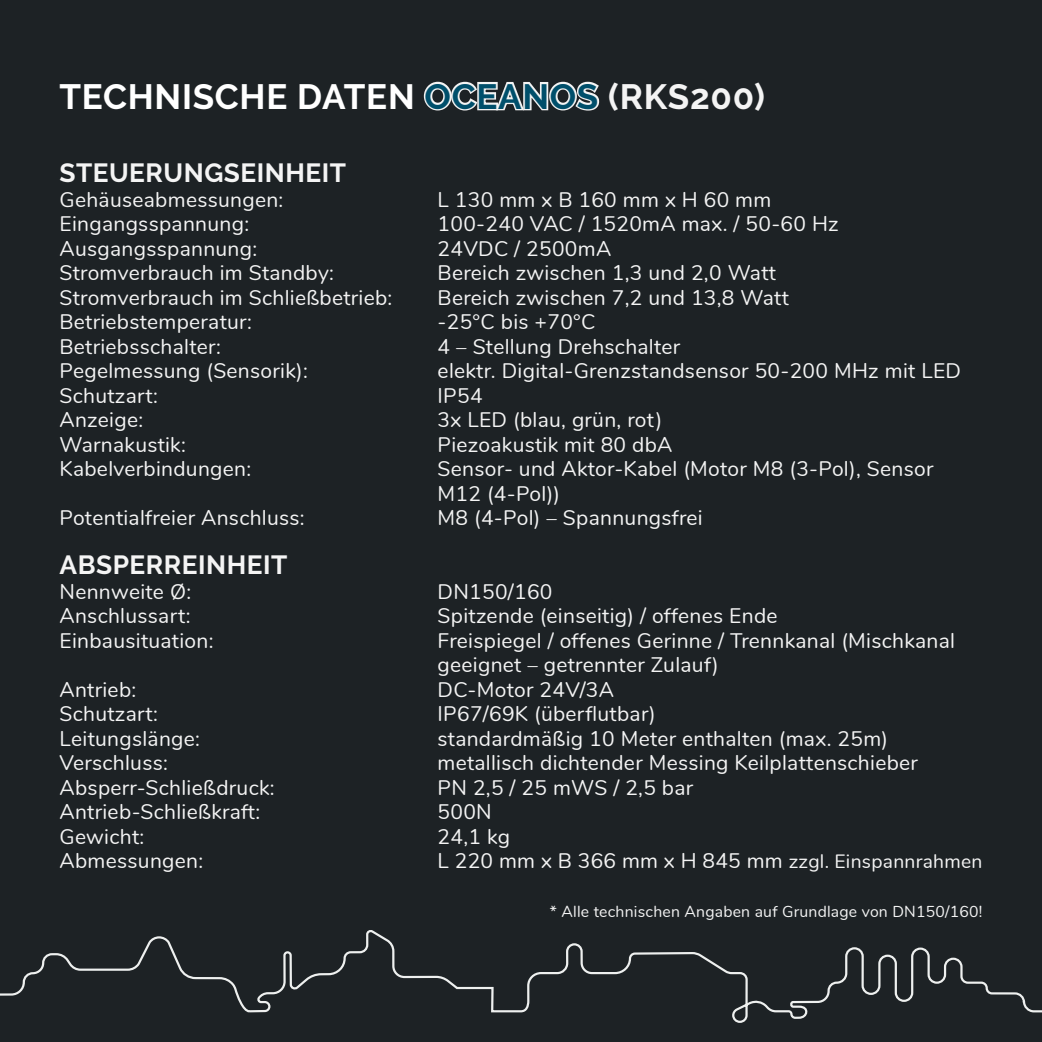
<style>
.page{position:relative;width:1042px;height:1042px;background:#1d2225}
.page>*{position:absolute;margin:0;border:0;box-sizing:border-box;transform-origin:0 0}
.CON-PAT_Raleway{font:700 35px "Raleway";letter-spacing:.02em;color:#fff}
.CON-PAT_Raleway-2{font:700 26.25px "Raleway";letter-spacing:.02em;color:#f4f4f4}
.Nunito_Con-Pat{font:21px/24.5px "Nunito";letter-spacing:.015em;color:#f4f4f4}
.Nunito_Con-Pat-2{font:15.75px "Nunito";letter-spacing:.015em;color:#f4f4f4}
.s1{color:#f4f4f4}
.s2{font-size:19.25px}
</style>
<div class="page">
<svg style="left:0;top:930px;width:1042px;height:93px"></svg>
<p class="CON-PAT_Raleway" style="left:60px;top:76px;width:707px">TECHNISCHE DATEN <span class="s1">OCEANOS (RKS200)</span></p>
<p class="CON-PAT_Raleway-2" style="left:60px;top:158px;width:288px">STEUERUNGSEINHEIT</p>
<p class="Nunito_Con-Pat" style="left:60px;top:186px;width:225px">Gehäuseabmessungen:</p>
<p class="Nunito_Con-Pat" style="left:438px;top:186px;width:335px">L 130 mm x B 160 mm x H 60 mm</p>
<p class="Nunito_Con-Pat" style="left:60px;top:210px;width:191px">Eingangsspannung:</p>
<p class="Nunito_Con-Pat" style="left:438px;top:210px;width:403px">100-240 VAC / 1520mA max. / 50-60 Hz</p>
<p class="Nunito_Con-Pat" style="left:60px;top:235px;width:199px">Ausgangsspannung:</p>
<p class="Nunito_Con-Pat" style="left:438px;top:235px;width:175px">24VDC / 2500mA</p>
<p class="Nunito_Con-Pat" style="left:60px;top:259px;width:276px">Stromverbrauch im Standby:</p>
<p class="Nunito_Con-Pat" style="left:438px;top:259px;width:340px">Bereich zwischen 1,3 und 2,0 Watt</p>
<p class="Nunito_Con-Pat" style="left:60px;top:284px;width:334px">Stromverbrauch im Schließbetrieb:</p>
<p class="Nunito_Con-Pat" style="left:438px;top:284px;width:353px">Bereich zwischen 7,2 und 13,8 Watt</p>
<p class="Nunito_Con-Pat" style="left:60px;top:308px;width:194px">Betriebstemperatur:</p>
<p class="Nunito_Con-Pat" style="left:438px;top:308px;width:159px">-25°C bis +70°C</p>
<p class="Nunito_Con-Pat" style="left:60px;top:333px;width:163px">Betriebsschalter:</p>
<p class="Nunito_Con-Pat" style="left:438px;top:333px;width:244px">4 – Stellung Drehschalter</p>
<p class="Nunito_Con-Pat" style="left:60px;top:357px;width:250px">Pegelmessung (Sensorik):</p>
<p class="Nunito_Con-Pat" style="left:438px;top:357px;width:525px">elektr. Digital-Grenzstandsensor 50-200 MHz mit LED</p>
<p class="Nunito_Con-Pat" style="left:60px;top:382px;width:100px">Schutzart:</p>
<p class="Nunito_Con-Pat" style="left:438px;top:382px;width:47px">IP54</p>
<p class="Nunito_Con-Pat" style="left:60px;top:406px;width:85px">Anzeige:</p>
<p class="Nunito_Con-Pat" style="left:438px;top:406px;width:226px">3x LED (blau, grün, rot)</p>
<p class="Nunito_Con-Pat" style="left:60px;top:431px;width:128px">Warnakustik:</p>
<p class="Nunito_Con-Pat" style="left:438px;top:431px;width:236px">Piezoakustik mit 80 dbA</p>
<p class="Nunito_Con-Pat" style="left:60px;top:455px;width:193px">Kabelverbindungen:</p>
<p class="Nunito_Con-Pat" style="left:438px;top:455px;width:497px">Sensor- und Aktor-Kabel (Motor M8 (3-Pol), Sensor<br>M12 (4-Pol))</p>
<p class="Nunito_Con-Pat" style="left:60px;top:504px;width:247px">Potentialfreier Anschluss:</p>
<p class="Nunito_Con-Pat" style="left:438px;top:504px;width:267px">M8 (4-Pol) – Spannungsfrei</p>
<p class="CON-PAT_Raleway-2" style="left:60px;top:550px;width:229px">ABSPERREINHEIT</p>
<p class="Nunito_Con-Pat" style="left:60px;top:578px;width:133px">Nennweite Ø:</p>
<p class="Nunito_Con-Pat" style="left:438px;top:578px;width:116px">DN150/160</p>
<p class="Nunito_Con-Pat" style="left:60px;top:602px;width:132px">Anschlussart:</p>
<p class="Nunito_Con-Pat" style="left:438px;top:602px;width:341px">Spitzende (einseitig) / offenes Ende</p>
<p class="Nunito_Con-Pat" style="left:60px;top:627px;width:155px">Einbausituation:</p>
<p class="Nunito_Con-Pat" style="left:438px;top:627px;width:519px">Freispiegel / offenes Gerinne / Trennkanal (Mischkanal geeignet – getrennter Zulauf)</p>
<p class="Nunito_Con-Pat" style="left:60px;top:676px;width:78px">Antrieb:</p>
<p class="Nunito_Con-Pat" style="left:438px;top:676px;width:178px">DC-Motor 24V/3A</p>
<p class="Nunito_Con-Pat" style="left:60px;top:700px;width:100px">Schutzart:</p>
<p class="Nunito_Con-Pat" style="left:438px;top:700px;width:220px">IP67/69K (überflutbar)</p>
<p class="Nunito_Con-Pat" style="left:60px;top:725px;width:142px">Leitungslänge:</p>
<p class="Nunito_Con-Pat" style="left:438px;top:725px;width:452px">standardmäßig 10 Meter enthalten (max. 25m)</p>
<p class="Nunito_Con-Pat" style="left:60px;top:749px;width:110px">Verschluss:</p>
<p class="Nunito_Con-Pat" style="left:438px;top:749px;width:482px">metallisch dichtender Messing Keilplattenschieber</p>
<p class="Nunito_Con-Pat" style="left:60px;top:774px;width:217px">Absperr-Schließdruck:</p>
<p class="Nunito_Con-Pat" style="left:438px;top:774px;width:257px">PN 2,5 / 25 mWS / 2,5 bar</p>
<p class="Nunito_Con-Pat" style="left:60px;top:798px;width:202px">Antrieb-Schließkraft:</p>
<p class="Nunito_Con-Pat" style="left:438px;top:798px;width:56px">500N</p>
<p class="Nunito_Con-Pat" style="left:60px;top:823px;width:86px">Gewicht:</p>
<p class="Nunito_Con-Pat" style="left:438px;top:823px;width:74px">24,1 kg</p>
<p class="Nunito_Con-Pat" style="left:60px;top:847px;width:145px">Abmessungen:</p>
<p class="Nunito_Con-Pat" style="left:438px;top:847px;width:546px">L 220 mm x B 366 mm x H 845 mm <span class="s2">zzgl. Einspannrahmen</span></p>
<p class="Nunito_Con-Pat-2" style="left:550px;top:900px;width:434px">* Alle technischen Angaben auf Grundlage von DN150/160!</p>
</div>
